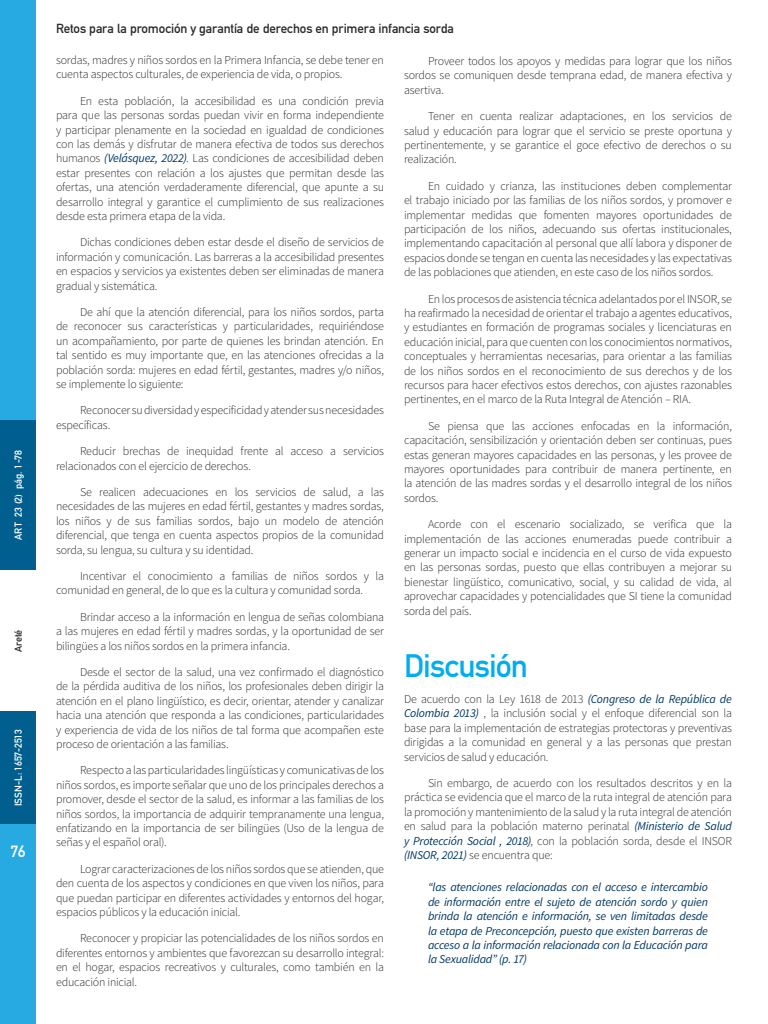
<style>
.page{position:relative;width:768px;height:1024px;background:#fff}
.page>*{position:absolute;margin:0;border:0;box-sizing:border-box;transform-origin:0 0}
.t1{font:700 32px "DIN Alternate";letter-spacing:-.025em;color:#00aeef}
.t2{font:700 16px "DIN Alternate";color:#fff}
.t3{font:700 13px "DIN Alternate";letter-spacing:-.01em;color:#2a2a2a}
.t4{font:300 12px/14.4px "Source Sans Pro";letter-spacing:-.015em;color:#2a2a2a;text-align:justify}
.t5{font:italic 12px/14.4px "Source Sans Pro";letter-spacing:-.02em;color:#003864;text-align:justify}
.t6{font:700 10px "DIN Alternate";letter-spacing:.01em;color:#fff}
.t7{font:700 10px "DIN Alternate";color:#2a2a2a}
.s1{font-weight:400;font-style:italic;color:#003864}
</style>
<div class="page">
<div style="left:0;top:712px;width:36px;height:312px;background:#27aae1"></div>
<div style="left:0;top:0;width:36px;height:570px;background:#27aae1"></div>
<div style="left:0;top:712px;width:36px;height:112px;background:#005f8e"></div>
<div style="left:0;top:420px;width:36px;height:150px;background:#005f8e"></div>
<p class="t6" style="left:11px;top:540px;width:92px;rotate:-90deg">ART 23 (2) pág. 1-78</p>
<p class="t7" style="left:11px;top:652px;width:24px;rotate:-90deg">Areté</p>
<p class="t6" style="left:11px;top:806px;width:78px;rotate:-90deg">ISSN-L: 1657-2513</p>
<h2 class="t2" style="left:11px;top:839px;width:16px">76</h2>
<p class="t3" style="left:56px;top:19px;width:400px">Retos para la promoción y garantía de derechos en primera infancia sorda</p>
<p class="t4" style="left:56px;top:53px;width:329px">sordas, madres y niños sordos en la Primera Infancia, se debe tener en cuenta aspectos culturales, de experiencia de vida, o propios.</p>
<p class="t4" style="left:56px;top:94px;width:330px;text-indent:24px">En esta población, la accesibilidad es una condición previa para que las personas sordas puedan vivir en forma independiente y participar plenamente en la sociedad en igualdad de condiciones con las demás y disfrutar de manera efectiva de todos sus derechos humanos <span class="s1">(Velásquez, 2022)</span>. Las condiciones de accesibilidad deben estar presentes con relación a los ajustes que permitan desde las ofertas, una atención verdaderamente diferencial, que apunte a su desarrollo integral y garantice el cumplimiento de sus realizaciones desde esta primera etapa de la vida.</p>
<p class="t4" style="left:56px;top:235px;width:330px;text-indent:24px">Dichas condiciones deben estar desde el diseño de servicios de información y comunicación. Las barreras a la accesibilidad presentes en espacios y servicios ya existentes deben ser eliminadas de manera gradual y sistemática.</p>
<p class="t4" style="left:56px;top:305px;width:330px;text-indent:24px">De ahí que la atención diferencial, para los niños sordos, parta de reconocer sus características y particularidades, requiriéndose un acompañamiento, por parte de quienes les brindan atención. En tal sentido es muy importante que, en las atenciones ofrecidas a la población sorda: mujeres en edad fértil, gestantes, madres y/o niños, se implemente lo siguiente:</p>
<p class="t4" style="left:56px;top:403px;width:330px;text-indent:24px">Reconocer su diversidad y especificidad y atender sus necesidades específicas.</p>
<p class="t4" style="left:56px;top:444px;width:329px;text-indent:24px">Reducir brechas de inequidad frente al acceso a servicios relacionados con el ejercicio de derechos.</p>
<p class="t4" style="left:56px;top:485px;width:330px;text-indent:24px">Se realicen adecuaciones en los servicios de salud, a las necesidades de las mujeres en edad fértil, gestantes y madres sordas, los niños y de sus familias sordos, bajo un modelo de atención diferencial, que tenga en cuenta aspectos propios de la comunidad sorda, su lengua, su cultura y su identidad.</p>
<p class="t4" style="left:56px;top:569px;width:330px;text-indent:24px">Incentivar el conocimiento a familias de niños sordos y la comunidad en general, de lo que es la cultura y comunidad sorda.</p>
<p class="t4" style="left:56px;top:610px;width:330px;text-indent:24px">Brindar acceso a la información en lengua de señas colombiana a las mujeres en edad fértil y madres sordas, y la oportunidad de ser bilingües a los niños sordos en la primera infancia.</p>
<p class="t4" style="left:56px;top:665px;width:330px;text-indent:24px">Desde el sector de la salud, una vez confirmado el diagnóstico de la pérdida auditiva de los niños, los profesionales deben dirigir la atención en el plano lingüístico, es decir, orientar, atender y canalizar hacia una atención que responda a las condiciones, particularidades y experiencia de vida de los niños de tal forma que acompañen este proceso de orientación a las familias.</p>
<p class="t4" style="left:56px;top:763px;width:330px;text-indent:24px">Respecto a las particularidades lingüísticas y comunicativas de los niños sordos, es importe señalar que uno de los principales derechos a promover, desde el sector de la salud, es informar a las familias de los niños sordos, la importancia de adquirir tempranamente una lengua, enfatizando en la importancia de ser bilingües (Uso de la lengua de señas y el español oral).</p>
<p class="t4" style="left:56px;top:862px;width:330px;text-indent:24px">Lograr caracterizaciones de los niños sordos que se atienden, que den cuenta de los aspectos y condiciones en que viven los niños, para que puedan participar en diferentes actividades y entornos del hogar, espacios públicos y la educación inicial.</p>
<p class="t4" style="left:56px;top:931px;width:330px;text-indent:24px">Reconocer y propiciar las potencialidades de los niños sordos en diferentes entornos y ambientes que favorezcan su desarrollo integral: en el hogar, espacios recreativos y culturales, como también en la educación inicial.</p>
<p class="t4" style="left:404px;top:54px;width:329px;text-indent:24px">Proveer todos los apoyos y medidas para lograr que los niños sordos se comuniquen desde temprana edad, de manera efectiva y asertiva.</p>
<p class="t4" style="left:404px;top:109px;width:330px;text-indent:24px">Tener en cuenta realizar adaptaciones, en los servicios de salud y educación para lograr que el servicio se preste oportuna y pertinentemente, y se garantice el goce efectivo de derechos o su realización.</p>
<p class="t4" style="left:404px;top:179px;width:330px;text-indent:24px">En cuidado y crianza, las instituciones deben complementar el trabajo iniciado por las familias de los niños sordos, y promover e implementar medidas que fomenten mayores oportunidades de participación de los niños, adecuando sus ofertas institucionales, implementando capacitación al personal que allí labora y disponer de espacios donde se tengan en cuenta las necesidades y las expectativas de las poblaciones que atienden, en este caso de los niños sordos.</p>
<p class="t4" style="left:404px;top:291px;width:330px;text-indent:24px">En los procesos de asistencia técnica adelantados por el INSOR, se ha reafirmado la necesidad de orientar el trabajo a agentes educativos, y estudiantes en formación de programas sociales y licenciaturas en educación inicial, para que cuenten con los conocimientos normativos, conceptuales y herramientas necesarias, para orientar a las familias de los niños sordos en el reconocimiento de sus derechos y de los recursos para hacer efectivos estos derechos, con ajustes razonables pertinentes, en el marco de la Ruta Integral de Atención – RIA.</p>
<p class="t4" style="left:404px;top:419px;width:330px;text-indent:24px">Se piensa que las acciones enfocadas en la información, capacitación, sensibilización y orientación deben ser continuas, pues estas generan mayores capacidades en las personas, y les provee de mayores oportunidades para contribuir de manera pertinente, en la atención de las madres sordas y el desarrollo integral de los niños sordos.</p>
<p class="t4" style="left:404px;top:517px;width:330px;text-indent:24px">Acorde con el escenario socializado, se verifica que la implementación de las acciones enumeradas puede contribuir a generar un impacto social e incidencia en el curso de vida expuesto en las personas sordas, puesto que ellas contribuyen a mejorar su bienestar lingüístico, comunicativo, social, y su calidad de vida, al aprovechar capacidades y potencialidades que SI tiene la comunidad sorda del país.</p>
<h1 class="t1" style="left:404px;top:641px;width:125px">Discusión</h1>
<p class="t4" style="left:404px;top:692px;width:330px">De acuerdo con la Ley 1618 de 2013 <span class="s1">(Congreso de la República de Colombia 2013)</span> , la inclusión social y el enfoque diferencial son la base para la implementación de estrategias protectoras y preventivas dirigidas a la comunidad en general y a las personas que prestan servicios de salud y educación.</p>
<p class="t4" style="left:404px;top:776px;width:330px;text-indent:24px">Sin embargo, de acuerdo con los resultados descritos y en la práctica se evidencia que el marco de la ruta integral de atención para la promoción y mantenimiento de la salud y la ruta integral de atención en salud para la población materno perinatal <span class="s1">(Ministerio de Salud y Protección Social , 2018)</span>, con la población sorda, desde el INSOR <span class="s1">(INSOR, 2021)</span> se encuentra que:</p>
<p class="t5" style="left:428px;top:880px;width:282px">“las atenciones relacionadas con el acceso e intercambio de información entre el sujeto de atención sordo y quien brinda la atención e información, se ven limitadas desde la etapa de Preconcepción, puesto que existen barreras de acceso a la información relacionada con la Educación para la Sexualidad” (p. 17)</p>
</div>
